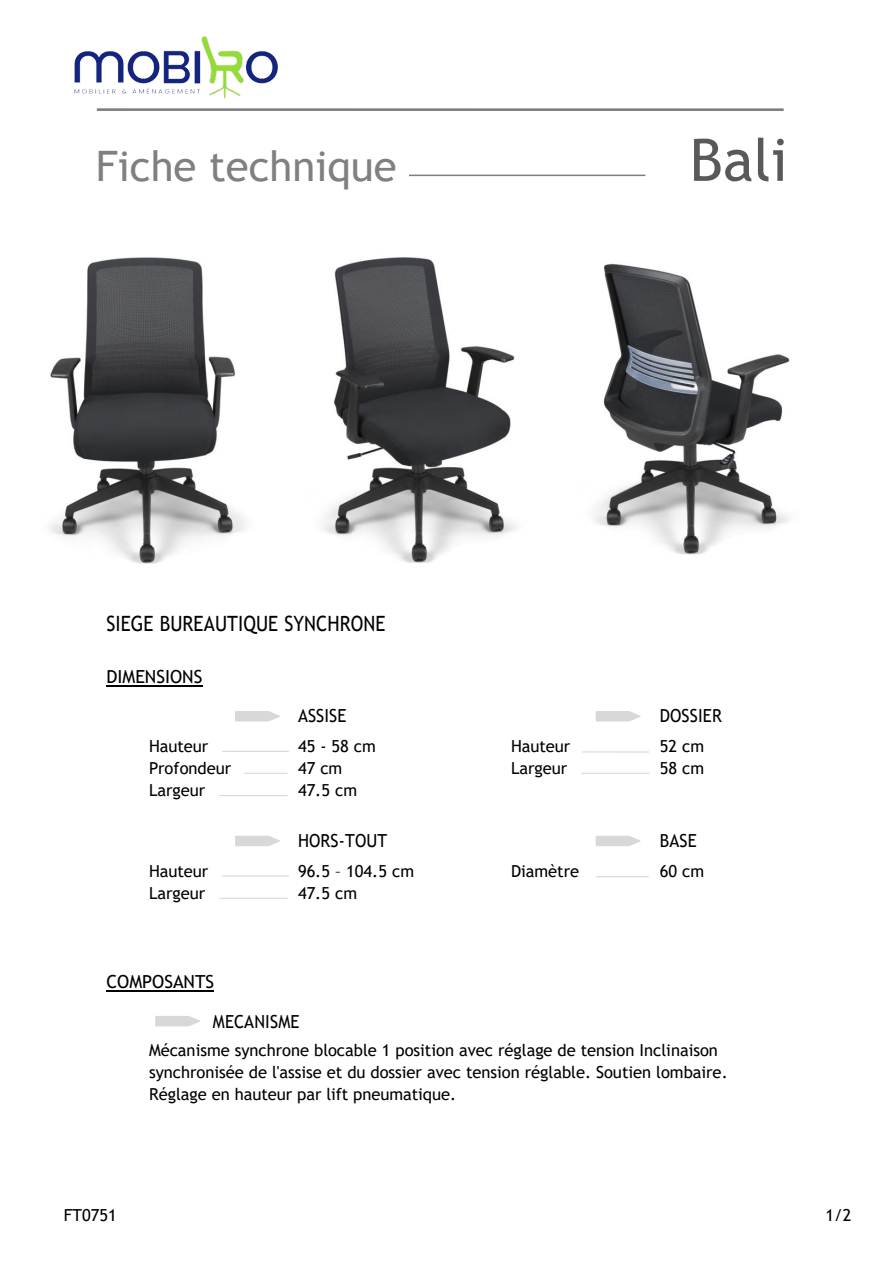
<style>
.page{position:relative;width:894px;height:1264px;background:#fff}
.page>*{position:absolute;margin:0;border:0;box-sizing:border-box;transform-origin:0 0}
.t1{font:58.5px "Trebuchet MS";color:#595959}
.t2{font:42px "Trebuchet MS";color:#808080}
.t3{font:21px "Trebuchet MS";letter-spacing:.005em;color:#000;scale:.89 1}
.t4{font:18px/39px "Trebuchet MS";color:#000}
.t5{font:18px "Trebuchet MS";color:#000;scale:.93 1}
.t6{font:16.5px/21.9px "Trebuchet MS";color:#000}
</style>
<div class="page">
<img style="left:74px;top:36px;width:204px;height:63px">
<hr style="left:106px;top:685px;width:96px;height:1px;background:#000">
<hr style="left:106px;top:990px;width:108px;height:1px;background:#000">
<hr style="left:97px;top:108px;width:686px;height:3px;background:#7f7f7f">
<hr style="left:409px;top:175px;width:236px;height:1px;background:#7f7f7f">
<svg style="left:235px;top:711px;width:45px;height:11px"></svg>
<hr style="left:222px;top:750px;width:66px;height:2px;background:#d8d8d8">
<hr style="left:244px;top:772px;width:43px;height:2px;background:#d8d8d8">
<hr style="left:220px;top:795px;width:67px;height:1px;background:#d8d8d8">
<svg style="left:595px;top:711px;width:46px;height:11px"></svg>
<hr style="left:582px;top:751px;width:66px;height:1px;background:#d8d8d8">
<hr style="left:581px;top:772px;width:68px;height:2px;background:#d8d8d8">
<svg style="left:235px;top:835px;width:45px;height:11px"></svg>
<hr style="left:222px;top:875px;width:66px;height:1px;background:#d8d8d8">
<hr style="left:220px;top:897px;width:67px;height:1px;background:#d8d8d8">
<svg style="left:595px;top:835px;width:46px;height:11px"></svg>
<hr style="left:596px;top:876px;width:52px;height:1px;background:#d8d8d8">
<svg style="left:155px;top:1016px;width:45px;height:10px"></svg>
<img style="left:50px;top:257px;width:195px;height:307px">
<img style="left:323px;top:257px;width:193px;height:306px">
<img style="left:594px;top:263px;width:196px;height:292px">
<h2 class="t2" style="left:96px;top:150px;width:302px">Fiche technique</h2>
<h1 class="t1" style="left:689px;top:138px;width:99px">Bali</h1>
<p class="t3" style="left:106px;top:615px;width:315px">SIEGE BUREAUTIQUE SYNCHRONE</p>
<p class="t4" style="left:106px;top:658px;width:97px">DIMENSIONS</p>
<p class="t5" style="left:298px;top:708px;width:54px">ASSISE</p>
<p class="t5" style="left:659px;top:708px;width:68px">DOSSIER</p>
<p class="t6" style="left:149px;top:736px;width:61px">Hauteur</p>
<p class="t6" style="left:298px;top:736px;width:79px">45 - 58 cm</p>
<p class="t6" style="left:511px;top:736px;width:61px">Hauteur</p>
<p class="t6" style="left:659px;top:736px;width:46px">52 cm</p>
<p class="t6" style="left:149px;top:758px;width:84px">Profondeur</p>
<p class="t6" style="left:298px;top:758px;width:46px">47 cm</p>
<p class="t6" style="left:511px;top:758px;width:58px">Largeur</p>
<p class="t6" style="left:659px;top:758px;width:46px">58 cm</p>
<p class="t6" style="left:149px;top:781px;width:58px">Largeur</p>
<p class="t6" style="left:298px;top:781px;width:61px">47.5 cm</p>
<p class="t5" style="left:298px;top:833px;width:97px">HORS-TOUT</p>
<p class="t5" style="left:659px;top:833px;width:41px">BASE</p>
<p class="t6" style="left:149px;top:861px;width:61px">Hauteur</p>
<p class="t6" style="left:298px;top:861px;width:118px">96.5 – 104.5 cm</p>
<p class="t6" style="left:511px;top:861px;width:70px">Diamètre</p>
<p class="t6" style="left:659px;top:861px;width:46px">60 cm</p>
<p class="t6" style="left:149px;top:883px;width:58px">Largeur</p>
<p class="t6" style="left:298px;top:883px;width:61px">47.5 cm</p>
<p class="t4" style="left:213px;top:964px;width:88px;text-indent:-106px">COMPOSANTS<br>MECANISME</p>
<p class="t6" style="left:149px;top:1040px;width:580px">Mécanisme synchrone blocable 1 position avec réglage de tension Inclinaison synchronisée de l'assise et du dossier avec tension réglable. Soutien lombaire.<br>Réglage en hauteur par lift pneumatique.</p>
<p class="t6" style="left:64px;top:1205px;width:54px">FT0751</p>
<p class="t6" style="left:825px;top:1205px;width:27px">1/2</p>
</div>
